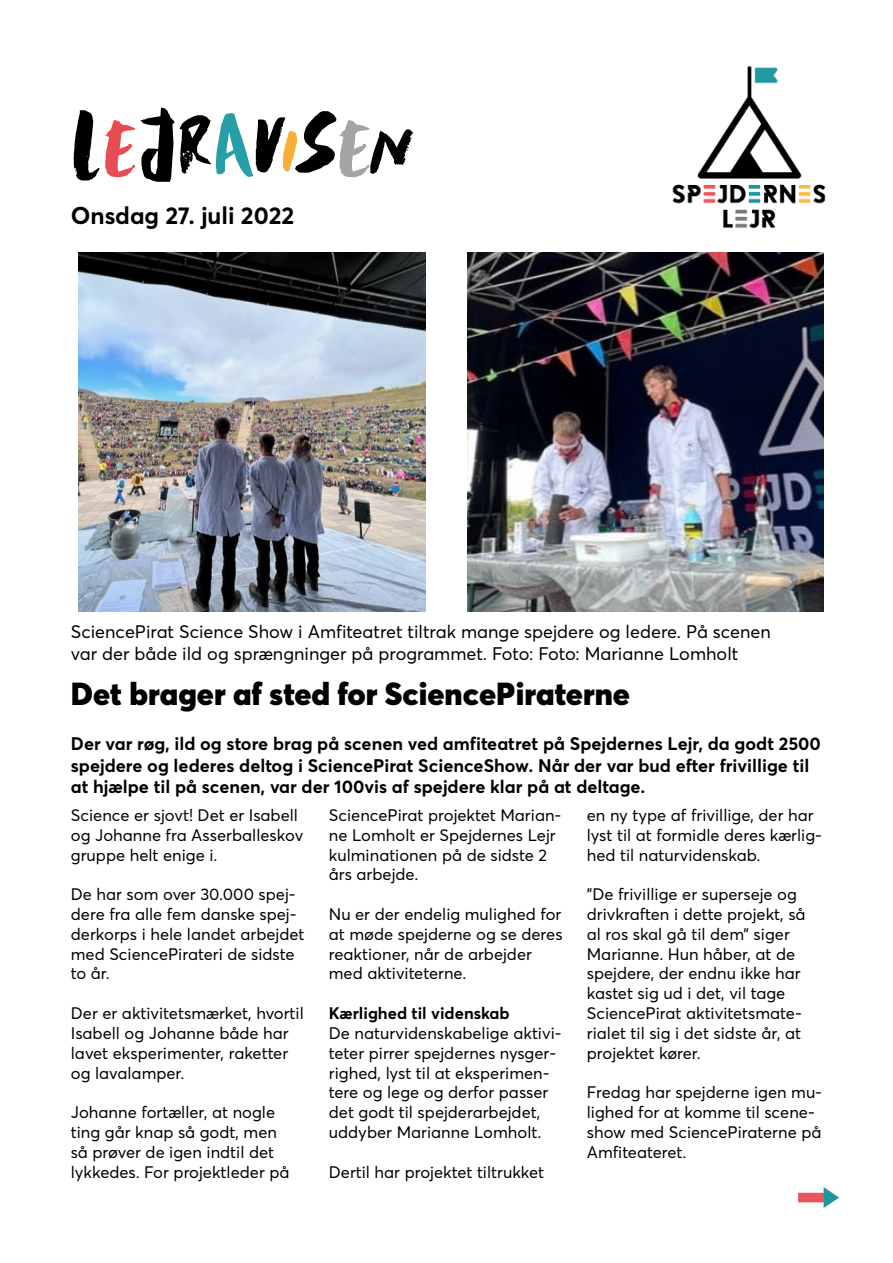
<style>
.page{position:relative;width:893px;height:1263px;background:#fff}
.page>*{position:absolute;margin:0;border:0;box-sizing:border-box;transform-origin:0 0}
.t1{font:85.5px "Scrawny Cat";letter-spacing:-.03em;color:#000}
.t2{font:900 31.5px "Averta";color:#000}
.t3{font:700 24px "Averta";color:#000}
.t4{font:700 18px/21.6px "Averta";color:#000}
.t5{font:18px/21.6px "Averta";color:#000}
.t6{font:16.5px/19.8px "Averta";color:#000}
.t7{font:700 16.5px "Averta";color:#000}
.s1{color:#e94b53}
.s2{color:#279fa6}
.s3{color:#f9af37}
.s4{color:#a5a4a4}
</style>
<div class="page">
<img style="left:672px;top:65px;width:154px;height:164px">
<img style="left:798px;top:1187px;width:40px;height:21px">
<img style="left:468px;top:252px;width:355px;height:360px">
<img style="left:79px;top:252px;width:346px;height:360px">
<h1 class="t1" style="left:71px;top:93px;width:346px">L<span class="s1">e</span>jr<span class="s2">a</span>v<span class="s3">i</span>s<span class="s4">e</span>n</h1>
<h3 class="t3" style="left:71px;top:200px;width:225px">Onsdag 27. juli 2022</h3>
<p class="t5" style="left:71px;top:621px;width:701px">SciencePirat Science Show i Amfiteatret tiltrak mange spejdere og ledere. På scenen var der både ild og sprængninger på programmet. Foto: Foto: Marianne Lomholt</p>
<h2 class="t2" style="left:71px;top:673px;width:561px">Det brager af sted for SciencePiraterne</h2>
<p class="t4" style="left:71px;top:733px;width:751px">Der var røg, ild og store brag på scenen ved amfiteatret på Spejdernes Lejr, da godt 2500 spejdere og lederes deltog i SciencePirat ScienceShow. Når der var bud efter frivillige til at hjælpe til på scenen, var der 100vis af spejdere klar på at deltage.</p>
<p class="t6" style="left:71px;top:805px;width:234px">Science er sjovt! Det er Isabell og Johanne fra Asserballeskov gruppe helt enige i.</p>
<p class="t6" style="left:71px;top:884px;width:235px">De har som over 30.000 spej&shy;dere fra alle fem danske spej&shy;derkorps i hele landet arbejdet med SciencePirateri de sidste to år.</p>
<p class="t6" style="left:71px;top:1003px;width:234px">Der er aktivitetsmærket, hvortil<br>Isabell og Johanne både har lavet eksperimenter, raketter og lavalamper.</p>
<p class="t6" style="left:71px;top:1102px;width:220px">Johanne fortæller, at nogle ting går knap så godt, men så prøver de igen indtil det lykkedes. For projektleder på</p>
<p class="t6" style="left:587px;top:805px;width:237px">en ny type af frivillige, der har lyst til at formidle deres kærlig&shy;hed til naturvidenskab.</p>
<p class="t6" style="left:587px;top:884px;width:220px">”De frivillige er superseje og drivkraften i dette projekt, så al ros skal gå til dem” siger<br>Marianne. Hun håber, at de spejdere, der endnu ikke har kastet sig ud i det, vil tage<br>SciencePirat aktivitetsmate&shy;rialet til sig i det sidste år, at projektet kører.</p>
<p class="t6" style="left:587px;top:1082px;width:237px">Fredag har spejderne igen mu&shy;lighed for at komme til scene&shy;show med SciencePiraterne på<br>Amfiteateret.</p>
<p class="t6" style="left:329px;top:805px;width:234px">SciencePirat projektet Marian&shy;ne Lomholt er Spejdernes Lejr kulminationen på de sidste 2 års arbejde.</p>
<p class="t6" style="left:329px;top:904px;width:235px">Nu er der endelig mulighed for at møde spejderne og se deres reaktioner, når de arbejder med aktiviteterne.</p>
<p class="t7" style="left:329px;top:1003px;width:182px">Kærlighed til videnskab</p>
<p class="t6" style="left:329px;top:1023px;width:234px">De naturvidenskabelige aktivi&shy;teter pirrer spejdernes nysger&shy;righed, lyst til at eksperimen&shy;tere og lege og derfor passer det godt til spejderarbejdet, uddyber Marianne Lomholt.</p>
<p class="t6" style="left:329px;top:1162px;width:217px">Dertil har projektet tiltrukket</p>
</div>
